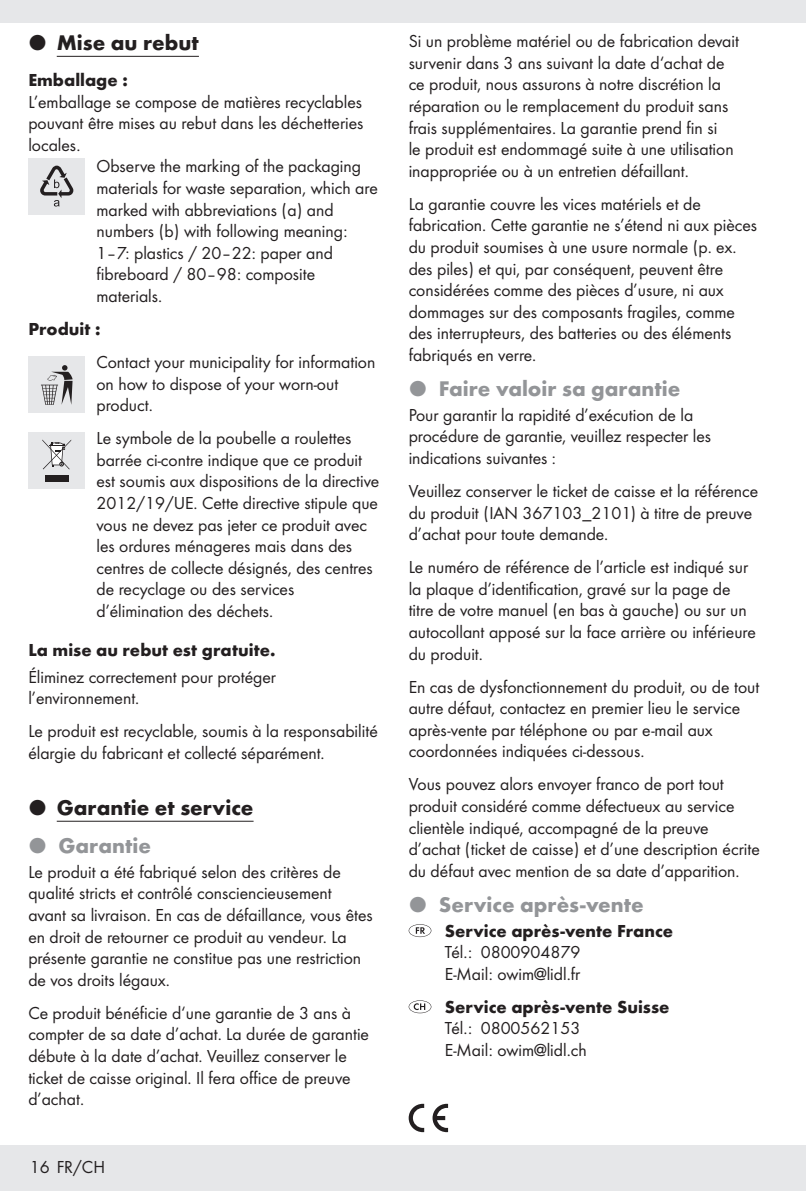
<style>
.page{position:relative;width:806px;height:1191px;background:#fff}
.page>*{position:absolute;margin:0;border:0;box-sizing:border-box;transform-origin:0 0}
.t1{font:700 22px "Futura";color:#939598}
.t2{font:700 22px/38.2px "Futura";color:#231f20}
.t3{font:18px/21.6px "Futura Boo";color:#231f20}
.t4{font:700 18px "Futura";color:#231f20}
.s1{font-family:"European Pi Three";font-weight:400}
.s2{font-family:"European Pi Three";font-weight:400;color:#939598}
.s3{color:#939598}
</style>
<div class="page">
<div style="left:0;top:0;width:805px;height:23px;background:#e6e7e9"></div>
<div style="left:0;top:1145px;width:805px;height:46px;background:#e6e7e9"></div>
<hr style="left:57px;top:56px;width:142px;height:1px;background:#231f20">
<hr style="left:57px;top:820px;width:196px;height:1px;background:#231f20">
<div style="left:28px;top:158px;width:57px;height:56px;background:#e6e7e9"></div>
<svg style="left:40px;top:166px;width:33px;height:40px"></svg>
<div style="left:28px;top:356px;width:57px;height:57px;background:#e6e7e9"></div>
<svg style="left:41px;top:365px;width:31px;height:40px"></svg>
<div style="left:28px;top:432px;width:57px;height:57px;background:#e6e7e9"></div>
<div style="left:45px;top:475px;width:24px;height:6px;background:#231f20"></div>
<svg style="left:42px;top:439px;width:29px;height:30px"></svg>
<svg style="left:408px;top:924px;width:23px;height:13px"></svg>
<svg style="left:408px;top:1000px;width:23px;height:13px"></svg>
<svg style="left:408px;top:1103px;width:16px;height:29px"></svg>
<svg style="left:432px;top:1103px;width:16px;height:29px"></svg>
<p class="t2" style="left:28px;top:22px;width:172px"><span class="s1">P</span> Mise au rebut</p>
<p class="t4" style="left:28px;top:67px;width:101px">Emballage :</p>
<p class="t3" style="left:28px;top:90px;width:336px;text-align:justify">L’emballage se compose de matières recyclables pouvant être mises au rebut dans les déchetteries locales.</p>
<p class="t3" style="left:96px;top:155px;width:282px">Observe the marking of the packaging materials for waste separation, which are marked with abbreviations (a) and numbers (b) with following meaning:<br>1–7: plastics / 20–22: paper and fibreboard / 80–98: composite materials.</p>
<p class="t4" style="left:28px;top:316px;width:74px">Produit :</p>
<p class="t3" style="left:96px;top:350px;width:280px">Contact your municipality for information on how to dispose of your worn-out product.</p>
<p class="t3" style="left:96px;top:426px;width:284px">Le symbole de la poubelle a roulettes barrée ci-contre indique que ce produit est soumis aux dispositions de la directive 2012/19/UE. Cette directive stipule que vous ne devez pas jeter ce produit avec les ordures ménageres mais dans des centres de collecte désignés, des centres de recyclage ou des services d’élimination des déchets.</p>
<p class="t4" style="left:28px;top:636px;width:249px">La mise au rebut est gratuite.</p>
<p class="t3" style="left:28px;top:665px;width:249px">Éliminez correctement pour protéger l’environnement.</p>
<p class="t3" style="left:28px;top:719px;width:351px">Le produit est recyclable, soumis à la responsabilité élargie du fabricant et collecté séparément.</p>
<p class="t2" style="left:28px;top:787px;width:226px"><span class="s1">P</span> Garantie et service<br><span class="s2">P</span> <span class="s3">Garantie</span></p>
<p class="t3" style="left:28px;top:860px;width:346px">Le produit a été fabriqué selon des critères de qualité stricts et contrôlé consciencieusement avant sa livraison. En cas de défaillance, vous êtes en droit de retourner ce produit au vendeur. La présente garantie ne constitue pas une restriction de vos droits légaux.</p>
<p class="t3" style="left:28px;top:1001px;width:342px">Ce produit bénéficie d‘une garantie de 3 ans à compter de sa date d’achat. La durée de garantie débute à la date d’achat. Veuillez conserver le ticket de caisse original. Il fera office de preuve d’achat.</p>
<p class="t3" style="left:30px;top:1155px;width:77px">16 FR/CH</p>
<p class="t3" style="left:408px;top:29px;width:332px">Si un problème matériel ou de fabrication devait survenir dans 3 ans suivant la date d‘achat de ce produit, nous assurons à notre discrétion la réparation ou le remplacement du produit sans frais supplémentaires. La garantie prend fin si<br>le produit est endommagé suite à une utilisation inappropriée ou à un entretien défaillant.</p>
<p class="t3" style="left:408px;top:192px;width:350px">La garantie couvre les vices matériels et de fabrication. Cette garantie ne s’étend ni aux pièces du produit soumises à une usure normale (p. ex. des piles) et qui, par conséquent, peuvent être considérées comme des pièces d’usure, ni aux dommages sur des composants fragiles, comme des interrupteurs, des batteries ou des éléments fabriqués en verre.</p>
<p class="t1" style="left:408px;top:373px;width:273px"><span class="s1">P</span> Faire valoir sa garantie</p>
<p class="t3" style="left:408px;top:403px;width:304px">Pour garantir la rapidité d’exécution de la procédure de garantie, veuillez respecter les indications suivantes :</p>
<p class="t3" style="left:408px;top:479px;width:351px">Veuillez conserver le ticket de caisse et la référence du produit (IAN 367103_2101) à titre de preuve d’achat pour toute demande.</p>
<p class="t3" style="left:408px;top:555px;width:348px">Le numéro de référence de l’article est indiqué sur la plaque d’identification, gravé sur la page de titre de votre manuel (en bas à gauche) ou sur un autocollant apposé sur la face arrière ou inférieure du produit.</p>
<p class="t3" style="left:408px;top:675px;width:352px">En cas de dysfonctionnement du produit, ou de tout autre défaut, contactez en premier lieu le service après-vente par téléphone ou par e-mail aux coordonnées indiquées ci-dessous.</p>
<p class="t3" style="left:408px;top:772px;width:352px">Vous pouvez alors envoyer franco de port tout produit considéré comme défectueux au service clientèle indiqué, accompagné de la preuve d’achat (ticket de caisse) et d’une description écrite du défaut avec mention de sa date d’apparition.</p>
<p class="t1" style="left:408px;top:888px;width:236px"><span class="s1">P</span> Service après-vente</p>
<p class="t4" style="left:444px;top:917px;width:230px">Service après-vente France</p>
<p class="t3" style="left:444px;top:940px;width:137px">Tél.: 0800904879<br>E-Mail: owim@lidl.fr</p>
<p class="t4" style="left:444px;top:993px;width:226px">Service après-vente Suisse</p>
<p class="t3" style="left:444px;top:1016px;width:143px">Tél.: 0800562153<br>E-Mail: owim@lidl.ch</p>
</div>
